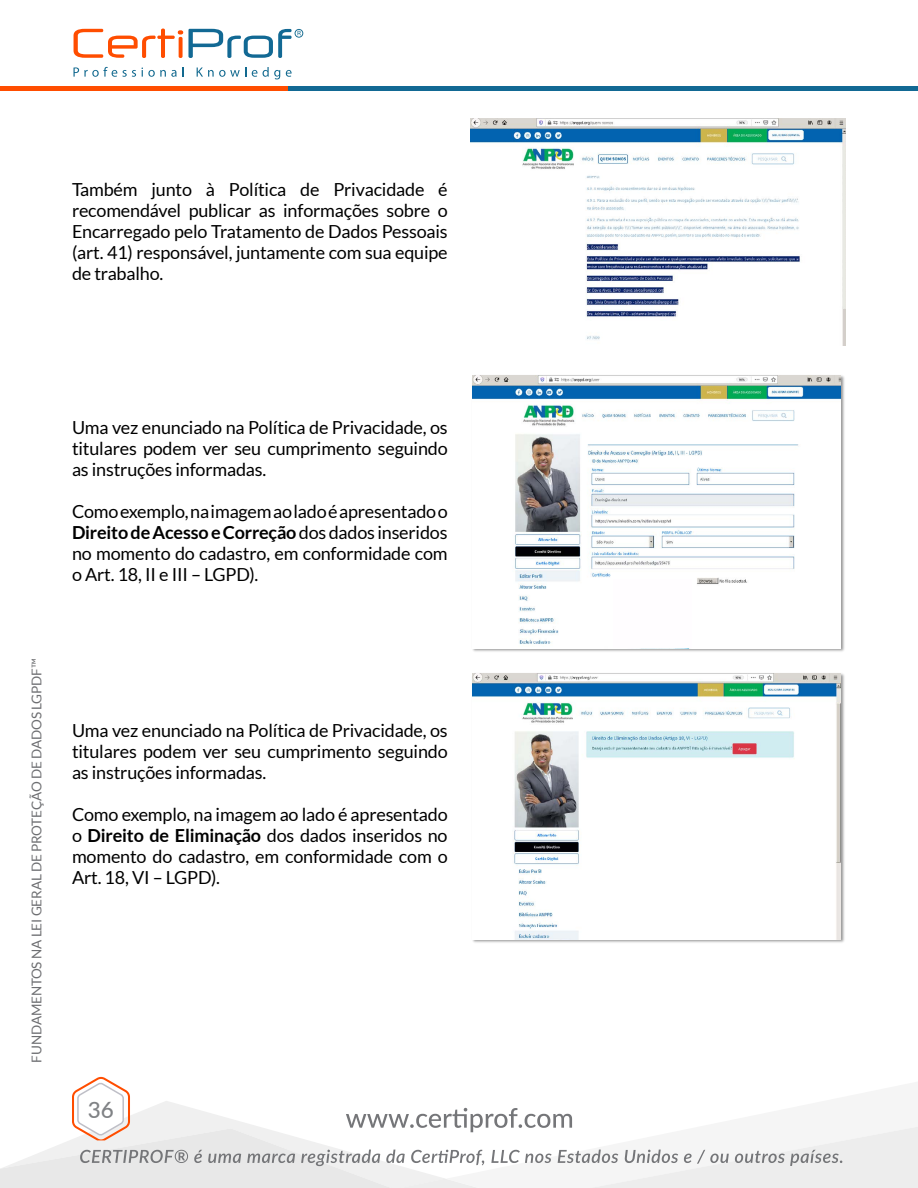
<style>
.page{position:relative;width:918px;height:1188px;background:#fff}
.page>*{position:absolute;margin:0;border:0;box-sizing:border-box;transform-origin:0 0}
.t1{font:500 22.5px "Lato";color:#808285}
.t2{font:18px/21px "Lato";letter-spacing:-.01em;color:#000;text-align:justify}
.t3{font:13.5px "Lato";letter-spacing:-.01em;color:#6d6e71}
.s1{font-weight:700}
</style>
<div class="page">
<div style="left:287px;top:86px;width:631px;height:5px;background:#126994"></div>
<div style="left:0;top:86px;width:287px;height:5px;background:#ff4d00"></div>
<svg style="left:74px;top:67px;width:62px;height:10px"></svg>
<svg style="left:142px;top:67px;width:42px;height:10px"></svg>
<svg style="left:197px;top:67px;width:49px;height:10px"></svg>
<svg style="left:252px;top:70px;width:5px;height:7px"></svg>
<svg style="left:263px;top:67px;width:17px;height:12px"></svg>
<svg style="left:286px;top:70px;width:6px;height:7px"></svg>
<svg style="left:74px;top:29px;width:229px;height:29px"></svg>
<svg style="left:0;top:1077px;width:918px;height:111px"></svg>
<img style="left:470px;top:119px;width:376px;height:227px">
<img style="left:473px;top:375px;width:372px;height:277px">
<img style="left:472px;top:375px;width:368px;height:273px">
<img style="left:473px;top:673px;width:372px;height:270px">
<img style="left:472px;top:673px;width:369px;height:266px">
<div style="left:614px;top:579px;width:78px;height:69px;background:#fffdff"></div>
<p class="t2" style="left:72px;top:179px;width:377px">Também junto à Política de Privacidade é recomendável publicar as informações sobre o Encarregado pelo Tratamento de Dados Pessoais (art. 41) responsável, juntamente com sua equipe de trabalho.</p>
<p class="t2" style="left:72px;top:417px;width:377px">Uma vez enunciado na Política de Privacidade, os titulares podem ver seu cumprimento seguindo as instruções informadas.</p>
<p class="t2" style="left:72px;top:501px;width:377px">Como exemplo, na imagem ao lado é apresentado o <span class="s1">Direito de Acesso e Correção</span> dos dados inseridos no momento do cadastro, em conformidade com o Art. 18, II e III – LGPD).</p>
<p class="t3" style="left:29px;top:1063px;width:406px;rotate:-90deg">FUNDAMENTOS NA LEI GERAL DE PROTEÇÃO DE DADOS LGPDF™</p>
<p class="t2" style="left:72px;top:720px;width:377px">Uma vez enunciado na Política de Privacidade, os titulares podem ver seu cumprimento seguindo as instruções informadas.</p>
<p class="t2" style="left:72px;top:804px;width:377px">Como exemplo, na imagem ao lado é apresentado o <span class="s1">Direito de Eliminação</span> dos dados inseridos no momento do cadastro, em conformidade com o Art. 18, VI – LGPD).</p>
<p class="t1" style="left:88px;top:1094px;width:28px">36</p>
</div>
